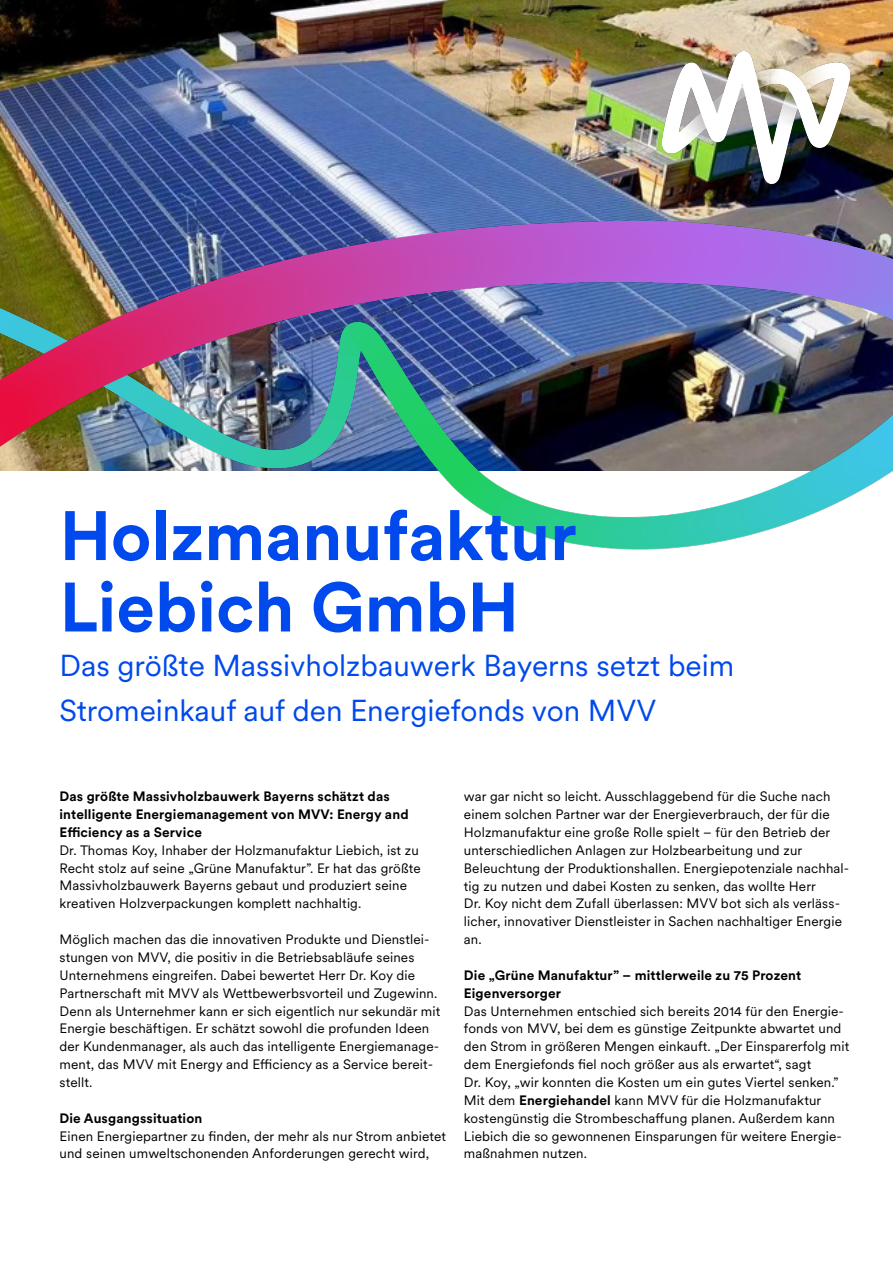
<style>
.page{position:relative;width:893px;height:1263px;background:#fff}
.page>*{position:absolute;margin:0;border:0;box-sizing:border-box;transform-origin:0 0}
.t1{font:700 69px/71.4px "Circular XX";color:#0049ec}
.t2{font:30px/44.7px "Circular XX";color:#0049ec}
.t3{font:13.5px/17.9px "Circular XX";letter-spacing:.01em;color:#000}
.t4{font:700 13.5px/17.9px "Circular XX";letter-spacing:.01em;color:#000}
.s1{font-weight:700}
</style>
<div class="page">
<img style="left:0;top:0;width:893px;height:221px">
<img style="left:663px;top:51px;width:187px;height:133px">
<img style="left:0;top:221px;width:893px;height:329px">
<h1 class="t1" style="left:60px;top:497px;width:519px">Holzmanufaktur<br>Liebich GmbH</h1>
<h2 class="t2" style="left:60px;top:642px;width:676px">Das größte Massivholzbauwerk Bayerns setzt beim<br>Stromeinkauf auf den Energiefonds von MVV</h2>
<p class="t4" style="left:60px;top:787px;width:351px">Das größte Massivholzbauwerk Bayerns schätzt das intelligente Energiemanagement von MVV: Energy and<br>Efficiency as a Service</p>
<p class="t3" style="left:60px;top:840px;width:363px">Dr. Thomas Koy, Inhaber der Holzmanufaktur Liebich, ist zu Recht stolz auf seine „Grüne Manufaktur”. Er hat das größte Massivholzbauwerk Bayerns gebaut und produziert seine kreativen Holzverpackungen komplett nachhaltig.</p>
<p class="t3" style="left:60px;top:930px;width:382px">Möglich machen das die innovativen Produkte und Dienstlei&shy;stungen von MVV, die positiv in die Betriebsabläufe seines Unternehmens eingreifen. Dabei bewertet Herr Dr. Koy die Partnerschaft mit MVV als Wettbewerbsvorteil und Zugewinn.<br>Denn als Unternehmer kann er sich eigentlich nur sekundär mit Energie beschäftigen. Er schätzt sowohl die profunden Ideen der Kundenmanager, als auch das intelligente Energiemanage&shy;ment, das MVV mit Energy and Efficiency as a Service bereit&shy;stellt.</p>
<p class="t4" style="left:60px;top:1108px;width:144px">Die Ausgangssituation</p>
<p class="t3" style="left:60px;top:1126px;width:388px">Einen Energiepartner zu finden, der mehr als nur Strom anbietet und seinen umweltschonenden Anforderungen gerecht wird,</p>
<p class="t3" style="left:464px;top:787px;width:387px">war gar nicht so leicht. Ausschlaggebend für die Suche nach einem solchen Partner war der Energieverbrauch, der für die Holzmanufaktur eine große Rolle spielt – für den Betrieb der unterschiedlichen Anlagen zur Holzbearbeitung und zur Beleuchtung der Produktionshallen. Energiepotenziale nachhal&shy;tig zu nutzen und dabei Kosten zu senken, das wollte Herr<br>Dr. Koy nicht dem Zufall überlassen: MVV bot sich als verläss&shy;licher, innovativer Dienstleister in Sachen nachhaltiger Energie an.</p>
<p class="t4" style="left:464px;top:965px;width:339px">Die „Grüne Manufaktur” – mittlerweile zu 75 Prozent<br>Eigenversorger</p>
<p class="t3" style="left:464px;top:1001px;width:387px">Das Unternehmen entschied sich bereits 2014 für den Energie&shy;fonds von MVV, bei dem es günstige Zeitpunkte abwartet und den Strom in größeren Mengen einkauft. „Der Einsparerfolg mit dem Energiefonds fiel noch größer aus als erwartet“, sagt<br>Dr. Koy, „wir konnten die Kosten um ein gutes Viertel senken.” Mit dem <span class="s1">Energiehandel</span> kann MVV für die Holzmanufaktur kostengünstig die Strombeschaffung planen. Außerdem kann Liebich die so gewonnenen Einsparungen für weitere Energie&shy;maßnahmen nutzen.</p>
</div>
